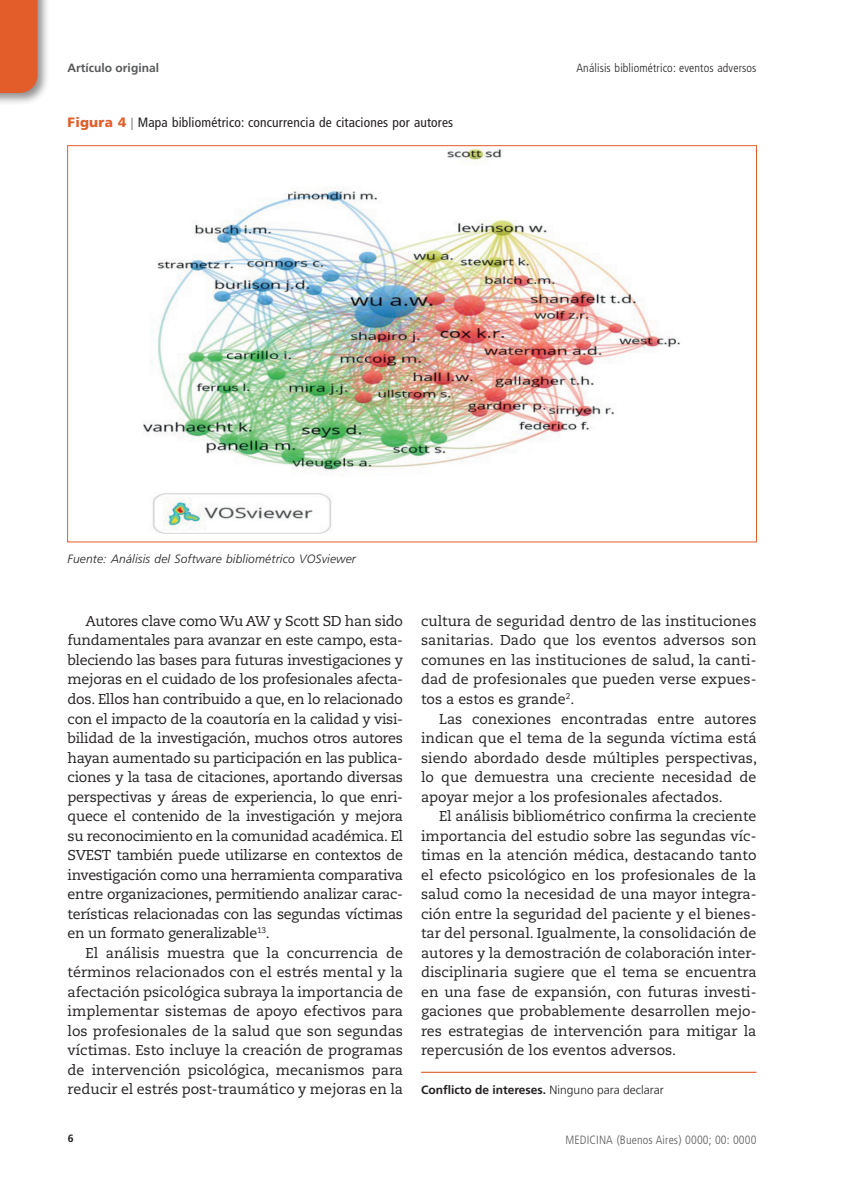
<style>
.page{position:relative;width:851px;height:1191px;background:#fff}
.page>*{position:absolute;margin:0;border:0;box-sizing:border-box;transform-origin:0 0}
.texto1{font:14.25px/19.5px "Caecilia LT Std";color:#231f20;text-align:justify}
.epigrafe{font:condensed 13.5px "Frutiger LT Std";letter-spacing:.01em;color:#231f20}
.epigrafe_pie{font:italic 300 12px "Frutiger LT Std";letter-spacing:.015em;color:#231f20}
.texto2-rayita{font:700 12px "Frutiger LT Std";color:#231f20}
.t1{font:300 condensed 12px "Frutiger LT Std";letter-spacing:.01em;color:#231f20}
.t2{font:300 condensed 12px "Frutiger LT Std";letter-spacing:.01em;color:#57585a}
.t3{font:700 12px "Frutiger LT Std";color:#57585a}
.t4{font:700 10.5px "Frutiger LT Std";color:#231f20}
.s1{font-weight:900;font-stretch:normal;color:#e25d29}
.s2{font-weight:300}
</style>
<div class="page">
<div style="left:0;top:0;width:50px;height:105px;background:#231f20;opacity:.5"></div>
<div style="left:0;top:0;width:38px;height:93px;background:#e25d29"></div>
<hr style="left:421px;top:1071px;width:335px;height:1px;background:#e25d29">
<img style="left:143px;top:147px;width:538px;height:386px">
<p class="t3" style="left:68px;top:61px;width:93px">Artículo original</p>
<p class="t1" style="left:576px;top:61px;width:181px">Análisis bibliométrico: eventos adversos</p>
<p class="epigrafe" style="left:68px;top:115px;width:387px"><span class="s1">Figura 4</span> Mapa bibliométrico: concurrencia de citaciones por autores</p>
<p class="epigrafe_pie" style="left:68px;top:551px;width:290px">Fuente: Análisis del Software bibliométrico VOSviewer</p>
<p class="texto1" style="left:68px;top:611px;width:337px;text-indent:18px">Autores clave como Wu AW y Scott SD han sido fundamentales para avanzar en este campo, esta&shy;bleciendo las bases para futuras investigaciones y mejoras en el cuidado de los profesionales afecta&shy;dos. Ellos han contribuido a que, en lo relacionado con el impacto de la coautoría en la calidad y visi&shy;bilidad de la investigación, muchos otros autores hayan aumentado su participación en las publica&shy;ciones y la tasa de citaciones, aportando diversas perspectivas y áreas de experiencia, lo que enri&shy;quece el contenido de la investigación y mejora su reconocimiento en la comunidad académica. El SVEST también puede utilizarse en contextos de investigación como una herramienta comparativa entre organizaciones, permitiendo analizar carac&shy;terísticas relacionadas con las segundas víctimas en un formato generalizable<sup>13</sup>.</p>
<p class="texto1" style="left:68px;top:943px;width:337px;text-indent:18px">El análisis muestra que la concurrencia de términos relacionados con el estrés mental y la afectación psicológica subraya la importancia de implementar sistemas de apoyo efectivos para los profesionales de la salud que son segundas víctimas. Esto incluye la creación de programas de intervención psicológica, mecanismos para reducir el estrés post-traumático y mejoras en la</p>
<p class="texto1" style="left:421px;top:611px;width:337px">cultura de seguridad dentro de las instituciones sanitarias. Dado que los eventos adversos son comunes en las instituciones de salud, la canti&shy;dad de profesionales que pueden verse expues&shy;tos a estos es grande<sup>2</sup>.</p>
<p class="texto1" style="left:421px;top:709px;width:337px;text-indent:18px">Las conexiones encontradas entre autores indican que el tema de la segunda víctima está siendo abordado desde múltiples perspectivas, lo que demuestra una creciente necesidad de apoyar mejor a los profesionales afectados.</p>
<p class="texto1" style="left:421px;top:806px;width:337px;text-indent:18px">El análisis bibliométrico confirma la creciente importancia del estudio sobre las segundas víc&shy;timas en la atención médica, destacando tanto el efecto psicológico en los profesionales de la salud como la necesidad de una mayor integra&shy;ción entre la seguridad del paciente y el bienes&shy;tar del personal. Igualmente, la consolidación de autores y la demostración de colaboración inter&shy;disciplinaria sugiere que el tema se encuentra en una fase de expansión, con futuras investi&shy;gaciones que probablemente desarrollen mejo&shy;res estrategias de intervención para mitigar la repercusión de los eventos adversos.</p>
<p class="texto2-rayita" style="left:421px;top:1083px;width:244px">Conflicto de intereses. <span class="s2">Ninguno para declarar</span></p>
<p class="t4" style="left:68px;top:1132px;width:7px">6</p>
<p class="t2" style="left:565px;top:1132px;width:192px">MEDICINA (Buenos Aires) 0000; 00: 0000</p>
</div>
